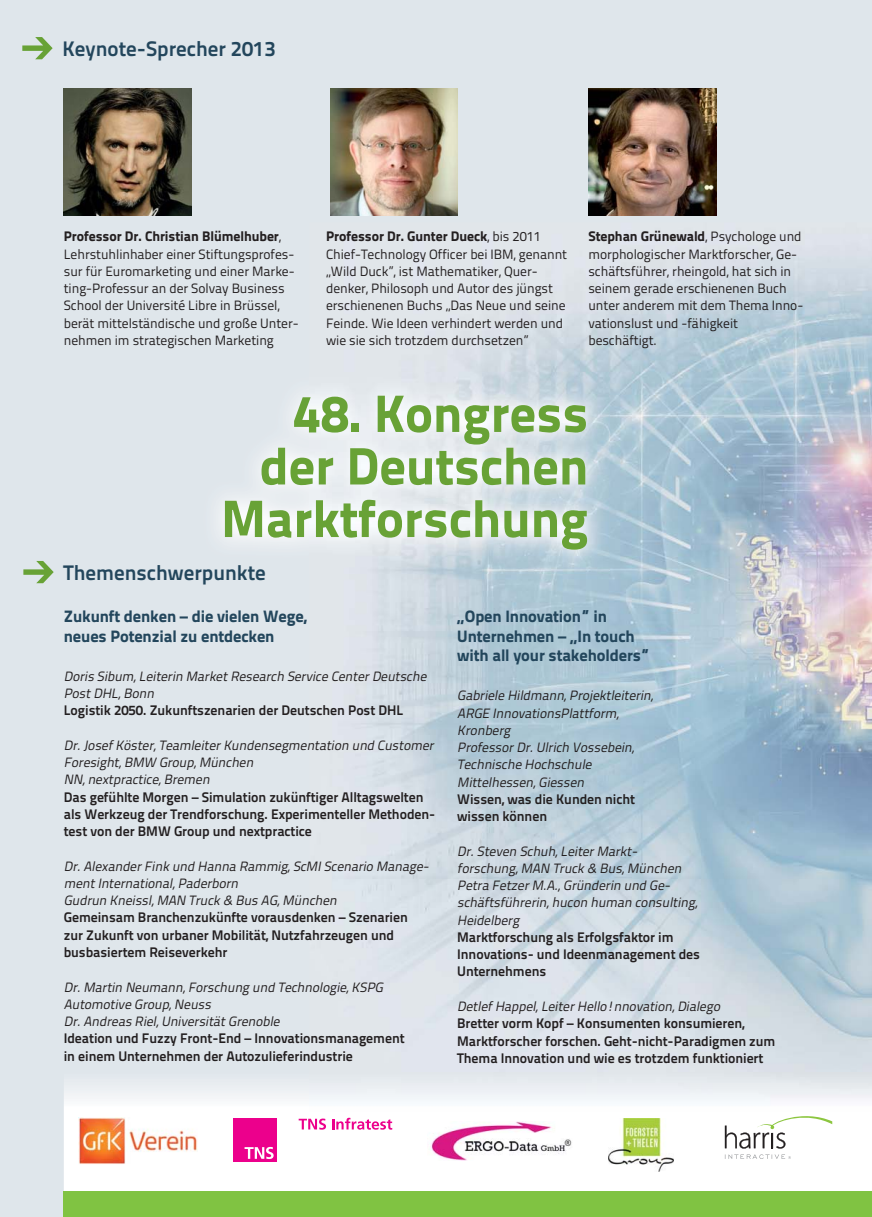
<style>
.page{position:relative;width:872px;height:1217px;background:#fff}
.page>*{position:absolute;margin:0;border:0;box-sizing:border-box;transform-origin:0 0}
.t1{font:800 52.5px/52.5px "Titillium Text 22 L";color:#68a236;text-align:right}
.t2{font:700 21px "Titillium Text 22 L";color:#23465c}
.t3{font:800 16.5px/19.5px "Titillium Text 22 L";letter-spacing:-.005em;color:#23465c}
.t4{font:700 13.8px/17.2px "Titillium Text 22 L";letter-spacing:-.005em;color:#231f20}
.t5{font:800 13.8px "Titillium Text 22 L";letter-spacing:-.005em;color:#231f20}
.t6{font:italic 13.5px/17.2px "Titillium Text 22 L";letter-spacing:-.005em;color:#231f20}
.t7{font:13.5px/17.2px "Titillium Text 22 L";letter-spacing:-.005em;color:#231f20}
.s1{font-weight:400;font-size:13.5px}
</style>
<div class="page">
<div style="left:0;top:0;width:872px;height:1216px;background:#dfe6eb"></div>
<img style="left:361px;top:258px;width:511px;height:800px">
<svg style="left:64px;top:1085px;width:245px;height:106px;background:#fbfbfc"></svg>
<img style="left:309px;top:1085px;width:563px;height:106px">
<svg style="left:22px;top:37px;width:31px;height:22px"></svg>
<svg style="left:23px;top:561px;width:31px;height:22px"></svg>
<img style="left:218px;top:372px;width:392px;height:201px">
<img style="left:218px;top:565px;width:47px;height:8px">
<img style="left:64px;top:88px;width:127px;height:128px">
<img style="left:330px;top:88px;width:127px;height:128px">
<img style="left:588px;top:88px;width:128px;height:128px">
<img style="left:79px;top:1116px;width:118px;height:47px">
<div style="left:233px;top:1118px;width:44px;height:43px;background:#ec008c"></div>
<svg style="left:244px;top:1146px;width:30px;height:12px"></svg>
<svg style="left:299px;top:1118px;width:27px;height:11px"></svg>
<svg style="left:332px;top:1117px;width:60px;height:12px"></svg>
<img style="left:608px;top:1118px;width:65px;height:52px">
<div style="left:64px;top:1191px;width:808px;height:25px;background:#80c342"></div>
<svg style="left:725px;top:1108px;width:107px;height:40px;background:#ebede9"></svg>
<svg style="left:725px;top:1154px;width:66px;height:4px"></svg>
<img style="left:427px;top:1120px;width:145px;height:40px">
<h2 class="t2" style="left:62px;top:41px;width:214px">Keynote-Sprecher 2013</h2>
<p class="t5" style="left:64px;top:231px;width:219px">Professor Dr. Christian Blümelhuber<span class="s1">,</span></p>
<p class="t7" style="left:64px;top:247px;width:236px">Lehrstuhlinhaber einer Stiftungsprofes&shy;sur für Euromarketing und einer Marke&shy;ting-Professur an der Solvay Business School der Université Libre in Brüssel, berät mittelständische und große Unter&shy;nehmen im strategischen Marketing</p>
<p class="t5" style="left:326px;top:231px;width:216px">Professor Dr. Gunter Dueck<span class="s1">, bis 2011</span></p>
<p class="t7" style="left:326px;top:247px;width:242px">Chief-Technology Officer bei IBM, genannt „Wild Duck”, ist Mathematiker, Quer&shy;denker, Philosoph und Autor des jüngst erschienenen Buchs „Das Neue und seine Feinde. Wie Ideen verhindert werden und wie sie sich trotzdem durchsetzen”</p>
<p class="t5" style="left:588px;top:231px;width:215px">Stephan Grünewald<span class="s1">, Psychologe und</span></p>
<p class="t7" style="left:588px;top:247px;width:216px">morphologischer Marktforscher, Ge&shy;schäftsführer, rheingold, hat sich in seinem gerade erschienenen Buch unter anderem mit dem Thema Inno&shy;vationslust und -fähigkeit beschäftigt.</p>
<h1 class="t1" style="left:221px;top:393px;width:369px">48. Kongress der Deutschen<br>Marktforschung</h1>
<h2 class="t2" style="left:64px;top:565px;width:204px">Themenschwerpunkte</h2>
<p class="t3" style="left:64px;top:608px;width:244px">Zukunft denken – die vielen Wege, neues Potenzial zu entdecken</p>
<p class="t6" style="left:64px;top:669px;width:366px">Doris Sibum,Leiterin Market Research Service Center Deutsche<br>Post DHL,Bonn</p>
<p class="t4" style="left:64px;top:703px;width:341px">Logistik 2050. Zukunftszenarien der Deutschen Post DHL</p>
<p class="t6" style="left:64px;top:738px;width:373px">Dr.Josef Köster,Teamleiter Kundensegmentation und Customer<br>Foresight,BMW Group,München<br>NN,nextpractice,Bremen</p>
<p class="t4" style="left:64px;top:789px;width:373px">Das gefühlte Morgen – Simulation zukünftiger Alltagswelten als Werkzeug der Trendforschung. Experimenteller Methoden&shy;test von der BMW Group und nextpractice</p>
<p class="t6" style="left:64px;top:858px;width:369px">Dr.Alexander Fink und Hanna Rammig,ScMIScenario Manage&shy;ment International,Paderborn<br>Gudrun Kneissl,MAN Truck &amp; Bus AG,München</p>
<p class="t4" style="left:64px;top:910px;width:345px">Gemeinsam Branchenzukünfte vorausdenken – Szenarien zur Zukunft von urbaner Mobilität, Nutz fahrzeugen und bus basiertem Reiseverkehr</p>
<p class="t6" style="left:64px;top:979px;width:323px">Dr.Martin Neumann,Forschung und Technologie,KSPG<br>Automotive Group,Neuss<br>Dr.Andreas Riel,Universität Grenoble</p>
<p class="t4" style="left:64px;top:1031px;width:342px">Ideation und Fuzzy Front-End – Innovationsmanagement in einem Unternehmen der Autozulieferindustrie</p>
<p class="t3" style="left:457px;top:608px;width:194px">„Open Innovation” in<br>Unter nehmen – „In touch with all your stakeholders”</p>
<p class="t6" style="left:457px;top:688px;width:200px">Gabriele Hildmann,Projektleiterin,<br>ARGE InnovationsPlattform,<br>Kronberg<br>Professor Dr.Ulrich Vossebein,<br>Technische Hochschule<br>Mittelhessen,Giessen</p>
<p class="t4" style="left:457px;top:791px;width:179px">Wissen, was die Kunden nicht wissen können</p>
<p class="t6" style="left:457px;top:843px;width:244px">Dr.Steven Schuh,Leiter Markt&shy;forschung,MAN Truck &amp; Bus,München<br>Petra Fetzer M.A.,Gründerin und Ge&shy;schäftsführerin,hucon human consulting,<br>Heidelberg</p>
<p class="t4" style="left:457px;top:929px;width:244px">Marktforschung als Erfolgsfaktor im<br>Innovations- und Ideenmanagement des<br>Unternehmens</p>
<p class="t6" style="left:457px;top:999px;width:267px">Detlef Happel,Leiter Hello!nnovation,Dialego</p>
<p class="t4" style="left:457px;top:1016px;width:320px">Bretter vorm Kopf – Konsumenten konsumieren,<br>Markt forscher forschen. Geht-nicht-Paradigmen zum<br>Thema Innovation und wie es trotzdem funktioniert</p>
</div>
